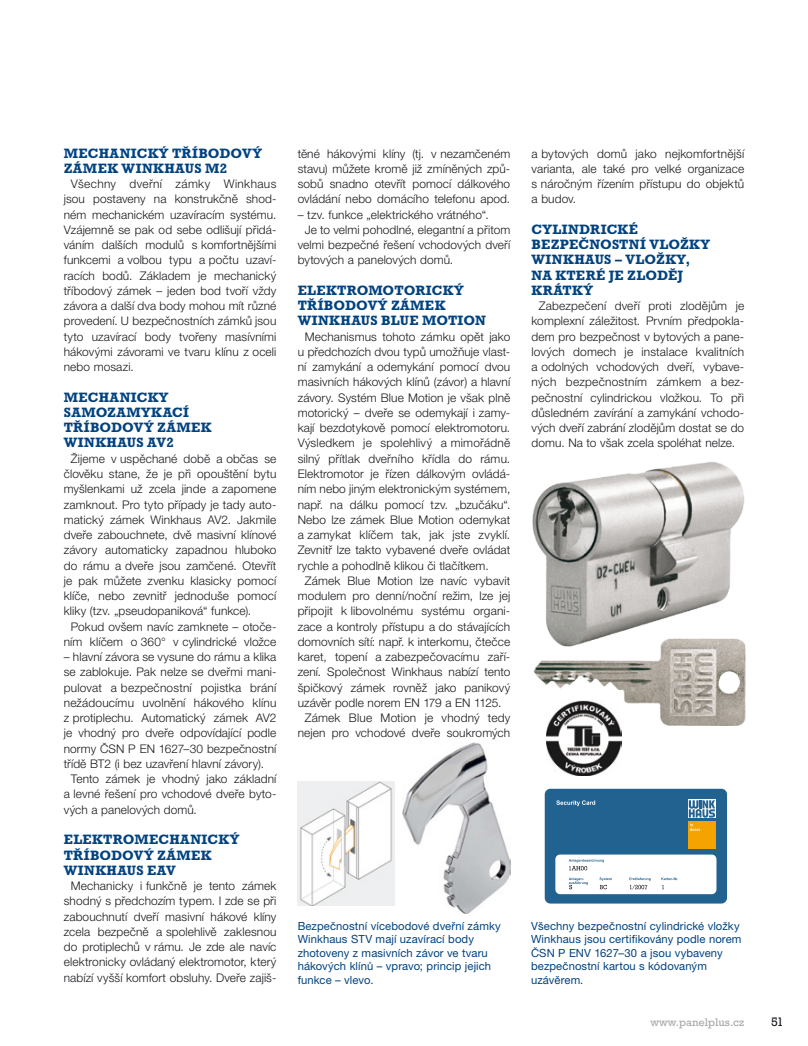
<style>
.page{position:relative;width:808px;height:1046px;background:#fff}
.page>*{position:absolute;margin:0;border:0;box-sizing:border-box;transform-origin:0 0}
.subhead{font:700 13.75px/15.2px "Rockwell CE";letter-spacing:.02em;color:#00427f}
.normální{font:12.5px "Rockwell CE";color:#1a171c}
.text_2{font:300 11.88px/15.2px "Helvetica Neue CE";letter-spacing:.01em;color:#1a171c;text-align:justify}
.popiska{font:11.25px/13.5px "Helvetica Neue CE";letter-spacing:.01em;color:#00427f}
.t1{font:11.25px "Rockwell CE";color:#a7a9ab}
</style>
<div class="page">
<img style="left:403px;top:742px;width:107px;height:170px">
<img style="left:298px;top:781px;width:96px;height:124px">
<div style="left:545px;top:788px;width:182px;height:115px;background:#226291;border-radius:6px"></div>
<div style="left:555px;top:854px;width:161px;height:40px;background:#fff;border-radius:5px"></div>
<svg style="left:688px;top:799px;width:28px;height:19px"></svg>
<svg style="left:689px;top:800px;width:26px;height:17px"></svg>
<div style="left:688px;top:820px;width:28px;height:28px;background:#f4a300"></div>
<svg style="left:690px;top:823px;width:10px;height:7px"></svg>
<svg style="left:556px;top:800px;width:39px;height:6px"></svg>
<svg style="left:569px;top:859px;width:35px;height:11px"></svg>
<svg style="left:569px;top:877px;width:19px;height:12px"></svg>
<svg style="left:599px;top:877px;width:13px;height:12px"></svg>
<svg style="left:629px;top:877px;width:22px;height:12px"></svg>
<svg style="left:661px;top:877px;width:17px;height:12px"></svg>
<img style="left:532px;top:462px;width:212px;height:176px">
<img style="left:533px;top:638px;width:212px;height:87px">
<img style="left:547px;top:700px;width:74px;height:74px">
<p class="subhead" style="left:64px;top:145px;width:200px">MECHANICKÝ TŘÍBODOVÝ<br>ZÁMEK WINKHAUS M2</p>
<p class="text_2" style="left:64px;top:176px;width:214px;text-indent:7px">Všechny dveřní zámky Winkhaus jsou postaveny na konstrukčně shod&shy;ném mechanickém uzavíracím systému.<br>Vzájemně se pak od sebe odlišují přidá&shy;váním dalších modulů s komfortnějšími funkcemi a volbou typu a počtu uzaví&shy;racích bodů. Základem je mechanický tříbodový zámek – jeden bod tvoří vždy závora a další dva body mohou mít různé provedení. U bezpečnostních zámků jsou tyto uzavírací body tvořeny masívními hákovými závorami ve tvaru klínu z oceli nebo mosazi.</p>
<p class="subhead" style="left:64px;top:389px;width:149px">MECHANICKY<br>SAMOZAMYKACÍ<br>TŘÍBODOVÝ ZÁMEK<br>WINKHAUS AV2</p>
<p class="text_2" style="left:64px;top:451px;width:214px;text-indent:7px">Žijeme v uspěchané době a občas se člověku stane, že je při opouštění bytu myšlenkami už zcela jinde a zapomene zamknout. Pro tyto případy je tady auto&shy;matický zámek Winkhaus AV2. Jakmile dveře zabouchnete, dvě masivní klínové závory automaticky zapadnou hluboko do rámu a dveře jsou zamčené. Otevřít je pak můžete zvenku klasicky pomocí klíče, nebo zevnitř jednoduše pomocí kliky (tzv. „pseudopaniková“ funkce).</p>
<p class="text_2" style="left:64px;top:619px;width:214px;text-align:center">Pokud ovšem navíc zamknete – otoče&shy;ním klíčem o 360° v cylindrické vložce</p>
<p class="text_2" style="left:64px;top:649px;width:214px">– hlavní závora se vysune do rámu a klika se zablokuje. Pak nelze se dveřmi mani&shy;pulovat a bezpečnostní pojistka brání nežádoucímu uvolnění hákového klínu z protiplechu. Automatický zámek AV2 je vhodný pro dveře odpovídající podle normy ČSN P EN 1627–30 bezpečnostní třídě BT2 (i bez uzavření hlavní závory).</p>
<p class="text_2" style="left:64px;top:771px;width:214px;text-indent:7px">Tento zámek je vhodný jako základní a levné řešení pro vchodové dveře byto&shy;vých a panelových domů.</p>
<p class="subhead" style="left:64px;top:831px;width:177px">ELEKTROMECHANICKÝ<br>TŘÍBODOVÝ ZÁMEK<br>WINKHAUS EAV</p>
<p class="text_2" style="left:64px;top:878px;width:214px;text-align:center">Mechanicky i funkčně je tento zámek shodný s předchozím typem. I zde se při zabouchnutí dveří masivní hákové klíny zcela bezpečně a spolehlivě zaklesnou do protiplechů v rámu. Je zde ale navíc elektronicky ovládaný elektromotor, který nabízí vyšší komfort obsluhy. Dveře zajiš-</p>
<p class="text_2" style="left:298px;top:146px;width:214px">těné hákovými klíny (tj. v nezamčeném stavu) můžete kromě již zmíněných způ&shy;sobů snadno otevřít pomocí dálkového ovládání nebo domácího telefonu apod.</p>
<p class="text_2" style="left:298px;top:207px;width:192px">– tzv. funkce „elektrického vrátného“.</p>
<p class="text_2" style="left:298px;top:222px;width:214px;text-indent:7px">Je to velmi pohodlné, elegantní a přitom velmi bezpečné řešení vchodových dveří bytových a panelových domů.</p>
<p class="subhead" style="left:298px;top:282px;width:190px">ELEKTROMOTORICKÝ<br>TŘÍBODOVÝ ZÁMEK<br>WINKHAUS BLUE MOTION</p>
<p class="text_2" style="left:298px;top:329px;width:214px;text-indent:7px">Mechanismus tohoto zámku opět jako u předchozích dvou typů umožňuje vlast&shy;ní zamykání a odemykání pomocí dvou masivních hákových klínů (závor) a hlavní závory. Systém Blue Motion je však plně motorický – dveře se odemykají i zamy&shy;kají bezdotykově pomocí elektromotoru.<br>Výsledkem je spolehlivý a mimořádně silný přítlak dveřního křídla do rámu.<br>Elektromotor je řízen dálkovým ovládá&shy;ním nebo jiným elektronickým systémem, např. na dálku pomocí tzv. „bzučáku“.<br>Nebo lze zámek Blue Motion odemykat a zamykat klíčem tak, jak jste zvyklí.<br>Zevnitř lze takto vybavené dveře ovládat rychle a pohodlně klikou či tlačítkem.</p>
<p class="text_2" style="left:298px;top:573px;width:214px;text-indent:7px">Zámek Blue Motion lze navíc vybavit modulem pro denní/noční režim, lze jej připojit k libovolnému systému organi&shy;zace a kontroly přístupu a do stávajících domovních sítí: např. k interkomu, čtečce karet, topení a zabezpečovacímu zaří&shy;zení. Společnost Winkhaus nabízí tento špičkový zámek rovněž jako panikový uzávěr podle norem EN 179 a EN 1125.</p>
<p class="text_2" style="left:298px;top:710px;width:214px;text-align:center">Zámek Blue Motion je vhodný tedy nejen pro vchodové dveře soukromých</p>
<p class="text_2" style="left:531px;top:146px;width:214px">a bytových domů jako nejkomfortnější varianta, ale také pro velké organizace s náročným řízením přístupu do objektů a budov.</p>
<p class="subhead" style="left:531px;top:221px;width:180px">CYLINDRICKÉ<br>BEZPEČNOSTNÍ VLOŽKY<br>WINKHAUS – VLOŽKY,<br>NA KTERÉ JE ZLODĚJ<br>KRÁTKÝ</p>
<p class="text_2" style="left:531px;top:298px;width:214px;text-indent:7px">Zabezpečení dveří proti zlodějům je komplexní záležitost. Prvním předpokla&shy;dem pro bezpečnost v bytových a pane&shy;lových domech je instalace kvalitních a odolných vchodových dveří, vybave&shy;ných bezpečnostním zámkem a bez&shy;pečnostní cylindrickou vložkou. To při důsledném zavírání a zamykání vchodo&shy;vých dveří zabrání zlodějům dostat se do domu. Na to však zcela spoléhat nelze.</p>
<p class="popiska" style="left:298px;top:919px;width:205px">Bezpečnostní vícebodové dveřní zámky<br>Winkhaus STV mají uzavírací body zhotoveny z masivních závor ve tvaru hákových klínů – vpravo; princip jejich funkce – vlevo.</p>
<p class="popiska" style="left:531px;top:918px;width:212px">Všechny bezpečnostní cylindrické vložky<br>Winkhaus jsou certifikovány podle norem<br>ČSN P ENV 1627–30 a jsou vybaveny bezpečnostní kartou s kódovaným uzávěrem.</p>
<p class="t1" style="left:651px;top:1015px;width:95px">www.panelplus.cz</p>
<p class="normální" style="left:771px;top:1014px;width:14px">51</p>
</div>
